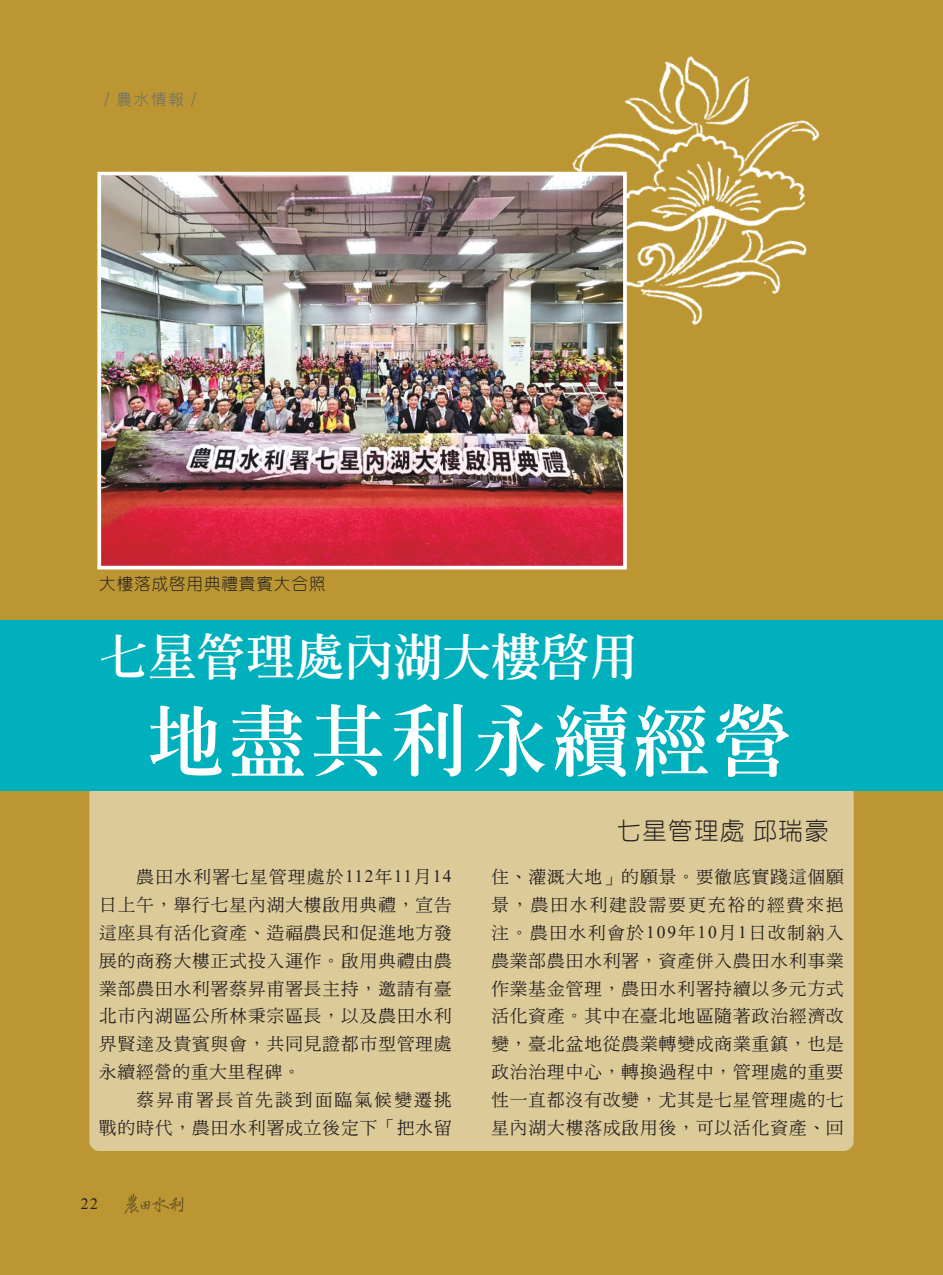
<style>
.page{position:relative;width:943px;height:1275px;background:#bb9632}
.page>*{position:absolute;margin:0;border:0;box-sizing:border-box;transform-origin:0 0}
.t1{font:77px "Inn Ming Extra";letter-spacing:.05em;color:#fff}
.t2{font:49px "Inn Ming Extra";color:#fff}
.t3{font:300 24.5px "Yen Round";letter-spacing:.05em;color:#231f20}
.t4{font:17.5px/27.8px "DF Ming Md HK BF";letter-spacing:.065em;color:#231f20;text-align:justify}
.t5{font:17.5px/27.8px "DF Ming Md HK BF";letter-spacing:.135em;color:#231f20;text-align:right}
.t6{font:300 16.62px "Yen Round";letter-spacing:.05em;color:#231f20}
.t7{font:15.75px "DF Hei Lt HKP BF";color:#6c6d70}
.t8{font:15.75px "Times New Roman";color:#231f20}
.s1{font-family:"Times New Roman"}
</style>
<div class="page">
<img style="left:542px;top:56px;width:278px;height:304px">
<div style="left:89px;top:784px;width:764px;height:367px;background:#dcca98;border-radius:10px"></div>
<div style="left:0;top:620px;width:943px;height:170px;background:#00b0bc"></div>
<img style="left:102px;top:177px;width:519px;height:387px">
<div style="left:97px;top:172px;width:529px;height:397px;border:4px solid #fff"></div>
<img style="left:124px;top:1193px;width:59px;height:21px">
<p class="t7" style="left:99px;top:91px;width:104px">∕農水情報∕</p>
<p class="t6" style="left:99px;top:575px;width:228px">大樓落成啟用典禮貴賓大合照</p>
<h2 class="t2" style="left:99px;top:631px;width:540px">七星管理處內湖大樓啟用</h2>
<h1 class="t1" style="left:148px;top:700px;width:644px">地盡其利永續經營</h1>
<p class="t4" style="left:99px;top:863px;width:354px;text-indent:37px">農田水利署七星管理處於<span class="s1">112</span>年<span class="s1">11</span>月<span class="s1">14</span>日上午，舉行七星內湖大樓啟用典禮，宣告這座具有活化資產、造福農民和促進地方發展的商務大樓正式投入運作。啟用典禮由農業部農田水利署蔡昇甫署長主持，邀請有臺北市內湖區公所林秉宗區長，以及農田水利界賢達及貴賓與會，共同見證都市型管理處永續經營的重大里程碑。</p>
<p class="t5" style="left:99px;top:1086px;width:354px">蔡昇甫署長首先談到面臨氣候變遷挑<br>戰的時代，農田水利署成立後定下「把水留</p>
<p class="t8" style="left:81px;top:1192px;width:19px">22</p>
<h3 class="t3" style="left:617px;top:819px;width:213px">七星管理處邱瑞豪</h3>
<p class="t4" style="left:491px;top:863px;width:354px">住、灌溉大地」的願景。要徹底實踐這個願景，農田水利建設需要更充裕的經費來挹注。農田水利會於<span class="s1">109</span>年<span class="s1">10</span>月<span class="s1">1</span>日改制納入農業部農田水利署，資產併入農田水利事業作業基金管理，農田水利署持續以多元方式活化資產。其中在臺北地區隨著政治經濟改變，臺北盆地從農業轉變成商業重鎮，也是政治治理中心，轉換過程中，管理處的重要性一直都沒有改變，尤其是七星管理處的七星內湖大樓落成啟用後，可以活化資產、回</p>
</div>
